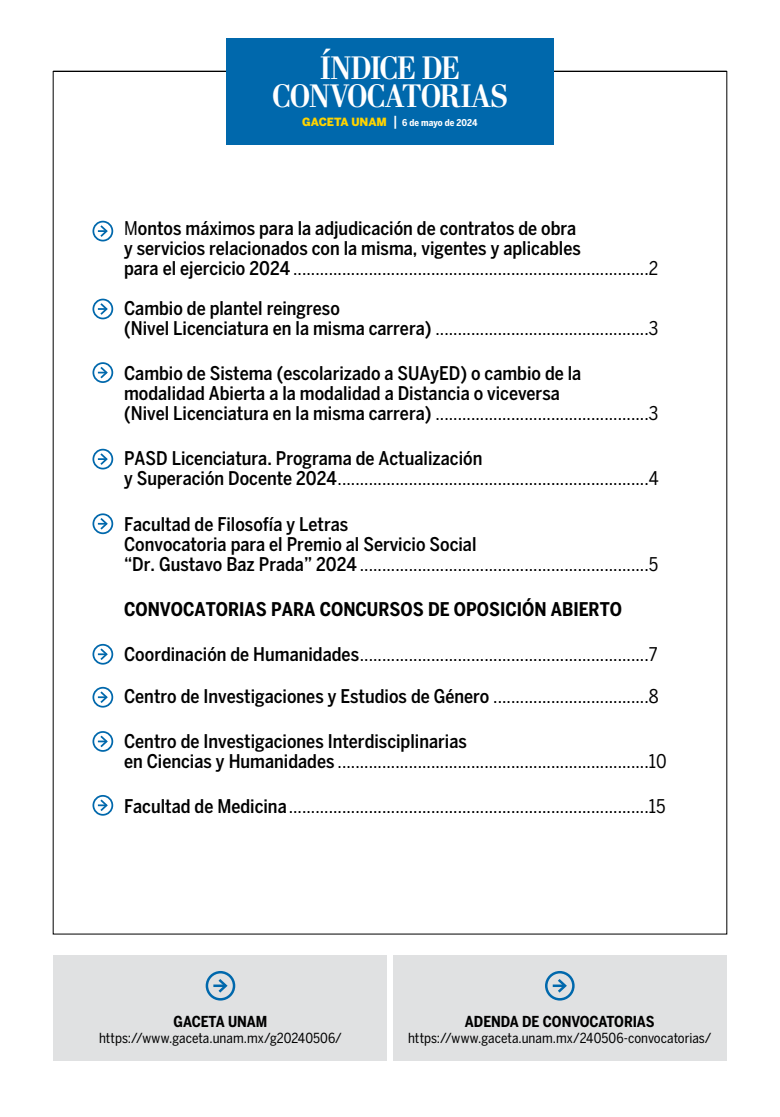
<style>
.page{position:relative;width:780px;height:1117px;background:#fff}
.page>*{position:absolute;margin:0;border:0;box-sizing:border-box;transform-origin:0 0}
.t1{font:700 32.5px/27.5px "Stilson";letter-spacing:-.005em;color:#fff;text-align:center}
.t2{font:500 18.75px/20px "Benton Sans Cond";color:#000}
.t3{font:18.75px/20px "Benton Sans Cond";color:#000}
.t4{font:700 18.75px "Benton Sans Cond";color:#000}
.t5{font:700 15px "Benton Sans Cond";letter-spacing:-.005em;color:#000}
.t6{font:13.75px "Benton Sans Cond";color:#000}
.t7{font:700 9.38px "Benton Sans Cond";letter-spacing:.01em;color:#fff}
.s1{font-family:"Benton Sans";font-weight:900;font-size:11.25px;color:#ffd400}
.s2{font-weight:500;font-size:13.75px}
.s3{font-weight:400}
.s4{font-weight:500}
</style>
<div class="page">
<hr style="left:53px;top:71px;width:673px;height:1px;background:#000">
<div style="left:226px;top:38px;width:328px;height:107px;background:#0068ac"></div>
<div style="left:53px;top:955px;width:334px;height:105px;background:#e0e1e2"></div>
<svg style="left:213px;top:976px;width:16px;height:17px"></svg>
<div style="left:206px;top:970px;width:29px;height:30px;border:2px solid #0068ac;border-radius:50%"></div>
<div style="left:393px;top:955px;width:333px;height:105px;background:#e0e1e2"></div>
<svg style="left:552px;top:976px;width:16px;height:17px"></svg>
<div style="left:545px;top:970px;width:29px;height:30px;border:2px solid #0068ac;border-radius:50%"></div>
<svg style="left:98px;top:224px;width:11px;height:14px"></svg>
<div style="left:92px;top:221px;width:21px;height:20px;border:2px solid #0068ac;border-radius:50%"></div>
<svg style="left:98px;top:301px;width:11px;height:15px"></svg>
<div style="left:92px;top:298px;width:21px;height:21px;border:2px solid #0068ac;border-radius:50%"></div>
<svg style="left:98px;top:365px;width:11px;height:15px"></svg>
<div style="left:92px;top:362px;width:21px;height:21px;border:2px solid #0068ac;border-radius:50%"></div>
<svg style="left:98px;top:646px;width:11px;height:15px"></svg>
<div style="left:92px;top:643px;width:21px;height:21px;border:2px solid #0068ac;border-radius:50%"></div>
<svg style="left:98px;top:689px;width:11px;height:15px"></svg>
<div style="left:92px;top:686px;width:21px;height:21px;border:2px solid #0068ac;border-radius:50%"></div>
<svg style="left:98px;top:734px;width:11px;height:14px"></svg>
<div style="left:92px;top:731px;width:21px;height:20px;border:2px solid #0068ac;border-radius:50%"></div>
<svg style="left:98px;top:451px;width:11px;height:15px"></svg>
<div style="left:92px;top:448px;width:21px;height:21px;border:2px solid #0068ac;border-radius:50%"></div>
<svg style="left:98px;top:516px;width:11px;height:15px"></svg>
<div style="left:92px;top:513px;width:21px;height:21px;border:2px solid #0068ac;border-radius:50%"></div>
<svg style="left:98px;top:797px;width:11px;height:15px"></svg>
<div style="left:92px;top:794px;width:21px;height:21px;border:2px solid #0068ac;border-radius:50%"></div>
<h1 class="t1" style="left:272px;top:54px;width:236px">ÍNDICE DE<br>CONVOCATORIAS</h1>
<p class="t7" style="left:302px;top:117px;width:177px"><span class="s1">GACETA UNAM</span> <span class="s2">|</span> 6 de mayo de 2024</p>
<p class="t2" style="left:124px;top:218px;width:536px"><span class="s3">M</span>ontos máximos para la adjudicación de contratos de obra<br>y servicios relacionados con la misma, vigentes y aplicables<br>para el ejercicio 2024 <span class="s3">................................................................................2</span></p>
<p class="t2" style="left:124px;top:298px;width:536px">Cambio de plantel reingreso<br>(Nivel Licenciatura en la misma carrera) <span class="s3">................................................3</span></p>
<p class="t2" style="left:124px;top:363px;width:536px">Cambio de Sistema (escolarizado a SUAyED) o cambio de la modalidad Abierta a la modalidad a Distancia o viceversa<br>(Nivel Licenciatura en la misma carrera) <span class="s3">................................................3</span></p>
<p class="t3" style="left:124px;top:448px;width:536px"><span class="s4">PASD Licenciatura. Programa de Actualización<br>y Superación Docente 2024</span>......................................................................4</p>
<p class="t2" style="left:124px;top:513px;width:536px">Facultad de Filosofía y Letras<br>Convocatoria para el Premio al Servicio Social<br>“Dr. Gustavo Baz Prada” 2024 <span class="s3">.................................................................5</span></p>
<p class="t4" style="left:124px;top:597px;width:499px">CONVOCATORIAS PARA CONCURSOS DE OPOSICIÓN ABIERTO</p>
<p class="t3" style="left:124px;top:643px;width:535px"><span class="s4">Coordinación de Humanidades</span>.................................................................7</p>
<p class="t2" style="left:124px;top:686px;width:536px">Centro de Investigaciones y Estudios de Género <span class="s3">...................................8</span></p>
<p class="t3" style="left:124px;top:731px;width:544px"><span class="s4">Centro de Investigaciones Interdisciplinarias<br>en Ciencias y Humanidades</span> ......................................................................10</p>
<p class="t3" style="left:124px;top:796px;width:543px"><span class="s4">Facultad de Medicina</span>.................................................................................15</p>
<p class="t5" style="left:173px;top:1012px;width:95px">GACETA UNAM</p>
<p class="t6" style="left:99px;top:1030px;width:244px">https://www.gaceta.unam.mx/g20240506/</p>
<p class="t5" style="left:465px;top:1012px;width:191px">ADENDA DE CONVOCATORIAS</p>
<p class="t6" style="left:408px;top:1030px;width:305px">https://www.gaceta.unam.mx/240506-convocatorias/</p>
</div>
